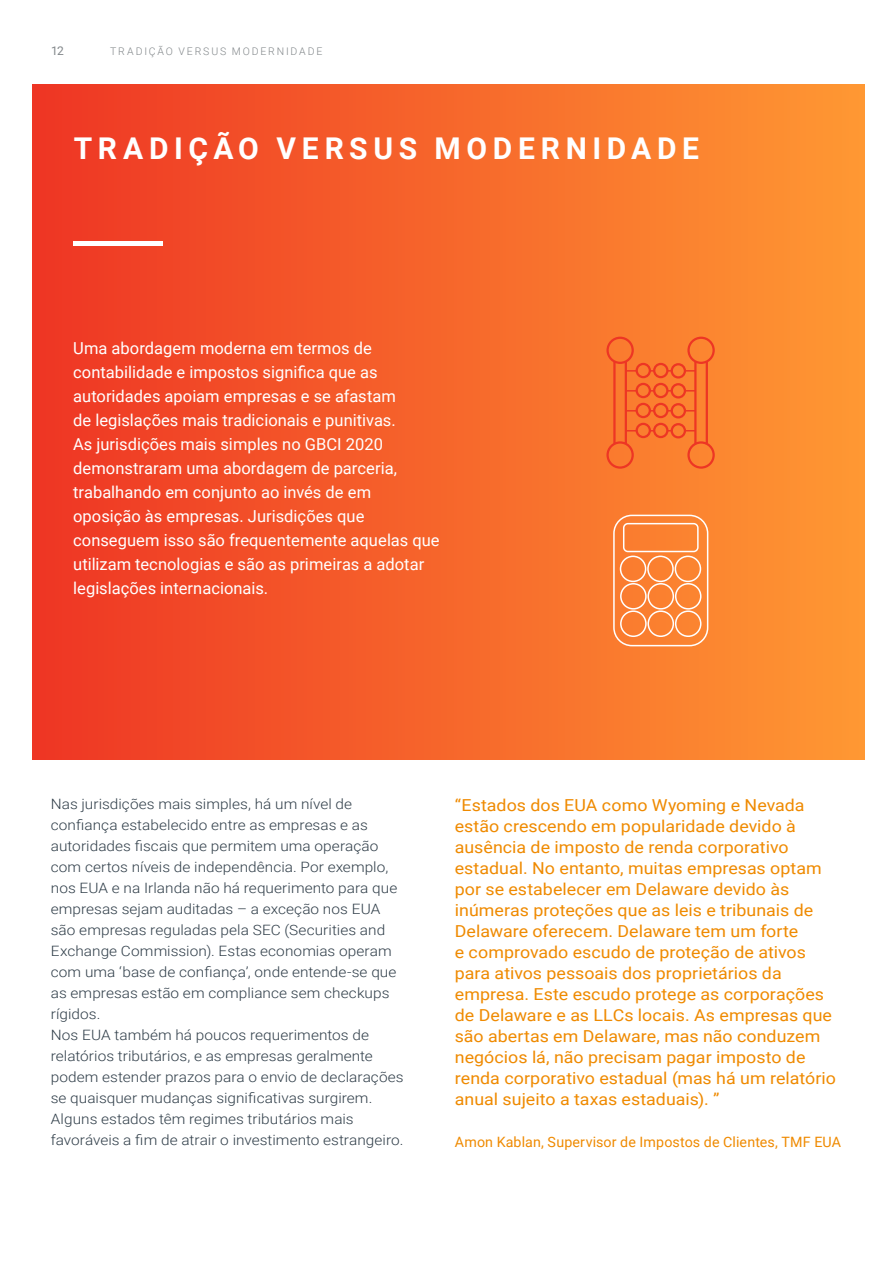
<style>
.page{position:relative;width:893px;height:1263px;background:#fff}
.page>*{position:absolute;margin:0;border:0;box-sizing:border-box;transform-origin:0 0}
.t1{font:700 30px "Roboto";letter-spacing:.19em;color:#fff}
.t2{font:16.5px/21px "Roboto";color:#ef8a00;scale:1.08 1}
.t3{font:16.5px/24px "Roboto";color:#fff}
.t4{font:300 14.25px/21px "Roboto";letter-spacing:.005em;color:#303e49;scale:1.08 1}
.t5{font:14.25px "Roboto";letter-spacing:.01em;color:#ef8a00}
.t6{font:12px "Roboto";color:#82878a}
.t7{font:300 10.5px "Roboto";letter-spacing:.18em;color:#82878a}
</style>
<div class="page">
<div style="left:32px;top:84px;width:833px;height:675px;background:linear-gradient(to right,#ee3524,#ff9833)"></div>
<hr style="left:73px;top:241px;width:90px;height:4px;background:#fff">
<div style="left:620px;top:556px;width:26px;height:26px;border:2px solid #fff;border-radius:50%"></div>
<div style="left:647px;top:556px;width:27px;height:26px;border:2px solid #fff;border-radius:50%"></div>
<div style="left:675px;top:556px;width:26px;height:26px;border:2px solid #fff;border-radius:50%"></div>
<div style="left:620px;top:583px;width:27px;height:27px;border:2px solid #fff;border-radius:50%"></div>
<div style="left:647px;top:583px;width:27px;height:27px;border:2px solid #fff;border-radius:50%"></div>
<div style="left:675px;top:583px;width:26px;height:27px;border:2px solid #fff;border-radius:50%"></div>
<div style="left:620px;top:610px;width:27px;height:27px;border:2px solid #fff;border-radius:50%"></div>
<div style="left:647px;top:610px;width:27px;height:27px;border:2px solid #fff;border-radius:50%"></div>
<div style="left:675px;top:610px;width:26px;height:27px;border:2px solid #fff;border-radius:50%"></div>
<div style="left:613px;top:515px;width:95px;height:131px;border:2px solid #fff;border-radius:18px"></div>
<div style="left:623px;top:523px;width:76px;height:29px;border:2px solid #fff;border-radius:4px"></div>
<div style="left:606px;top:441px;width:28px;height:28px;border:2px solid #ed3624;border-radius:50%"></div>
<div style="left:606px;top:337px;width:28px;height:27px;border:2px solid #ed3624;border-radius:50%"></div>
<hr style="left:613px;top:362px;width:3px;height:81px;background:#ed3624">
<hr style="left:625px;top:362px;width:2px;height:81px;background:#ed3624">
<div style="left:687px;top:441px;width:28px;height:28px;border:2px solid #ed3624;border-radius:50%"></div>
<div style="left:687px;top:337px;width:28px;height:27px;border:2px solid #ed3624;border-radius:50%"></div>
<hr style="left:694px;top:362px;width:2px;height:81px;background:#ed3624">
<hr style="left:706px;top:362px;width:2px;height:81px;background:#ed3624">
<div style="left:636px;top:423px;width:15px;height:15px;border:2px solid #ed3624;border-radius:50%"></div>
<div style="left:653px;top:423px;width:15px;height:15px;border:2px solid #ed3624;border-radius:50%"></div>
<div style="left:671px;top:423px;width:15px;height:15px;border:2px solid #ed3624;border-radius:50%"></div>
<svg style="left:627px;top:410px;width:9px;height:2px"></svg>
<div style="left:636px;top:403px;width:15px;height:15px;border:2px solid #ed3624;border-radius:50%"></div>
<div style="left:653px;top:403px;width:15px;height:15px;border:2px solid #ed3624;border-radius:50%"></div>
<div style="left:671px;top:403px;width:15px;height:15px;border:2px solid #ed3624;border-radius:50%"></div>
<svg style="left:627px;top:390px;width:9px;height:2px"></svg>
<div style="left:636px;top:383px;width:15px;height:15px;border:2px solid #ed3624;border-radius:50%"></div>
<div style="left:653px;top:383px;width:15px;height:15px;border:2px solid #ed3624;border-radius:50%"></div>
<div style="left:671px;top:383px;width:15px;height:15px;border:2px solid #ed3624;border-radius:50%"></div>
<svg style="left:684px;top:390px;width:10px;height:2px"></svg>
<svg style="left:627px;top:370px;width:9px;height:2px"></svg>
<div style="left:636px;top:363px;width:15px;height:15px;border:2px solid #ed3624;border-radius:50%"></div>
<div style="left:653px;top:363px;width:15px;height:15px;border:2px solid #ed3624;border-radius:50%"></div>
<div style="left:671px;top:363px;width:15px;height:16px;border:2px solid #ed3624;border-radius:50%"></div>
<svg style="left:684px;top:370px;width:10px;height:2px"></svg>
<p class="t6" style="left:51px;top:42px;width:14px">12</p>
<p class="t7" style="left:110px;top:44px;width:214px">TRADIÇÃO VERSUS MODERNIDADE</p>
<h1 class="t1" style="left:74px;top:127px;width:627px">TRADIÇÃO VERSUS MODERNIDADE</h1>
<p class="t3" style="left:73px;top:335px;width:368px">Uma abordagem moderna em termos de contabilidade e impostos significa que as autoridades apoiam empresas e se afastam<br>de legislações mais tradicionais e punitivas.<br>As jurisdições mais simples no GBCI 2020 demonstraram uma abordagem de parceria, trabalhando em conjunto ao invés de em oposição às empresas. Jurisdições que conseguem isso são frequentemente aquelas que utilizam tecnologias e são as primeiras a adotar legislações internacionais.</p>
<p class="t4" style="left:51px;top:793px;width:328px">Nas jurisdições mais simples, há um nível de confiança estabelecido entre as empresas e as autoridades fiscais que permitem uma operação com certos níveis de independência. Por exemplo, nos EUA e na Irlanda não há requerimento para que empresas sejam auditadas – a exceção nos EUA são empresas reguladas pela SEC (Securities and Exchange Commission). Estas economias operam com uma ‘base de confiança’, onde entende-se que as empresas estão em compliance sem checkups rígidos.<br>Nos EUA também há poucos requerimentos de relatórios tributários, e as empresas geralmente podem estender prazos para o envio de declarações se quaisquer mudanças significativas surgirem.<br>Alguns estados têm regimes tributários mais favoráveis a fim de atrair o investimento estrangeiro.</p>
<p class="t2" style="left:455px;top:793px;width:354px">“Estados dos EUA como Wyoming e Nevada estão crescendo em popularidade devido à ausência de imposto de renda corporativo estadual. No entanto, muitas empresas optam por se estabelecer em Delaware devido às inúmeras proteções que as leis e tribunais de Delaware oferecem. Delaware tem um forte<br>e comprovado escudo de proteção de ativos para ativos pessoais dos proprietários da empresa. Este escudo protege as corporações de Delaware e as LLCs locais. As empresas que são abertas em Delaware, mas não conduzem negócios lá, não precisam pagar imposto de renda corporativo estadual (mas há um relatório anual sujeito a taxas estaduais). ”</p>
<p class="t5" style="left:455px;top:1131px;width:388px">Amon Kablan, Supervisor de Impostos de Clientes, TMF EUA</p>
</div>
